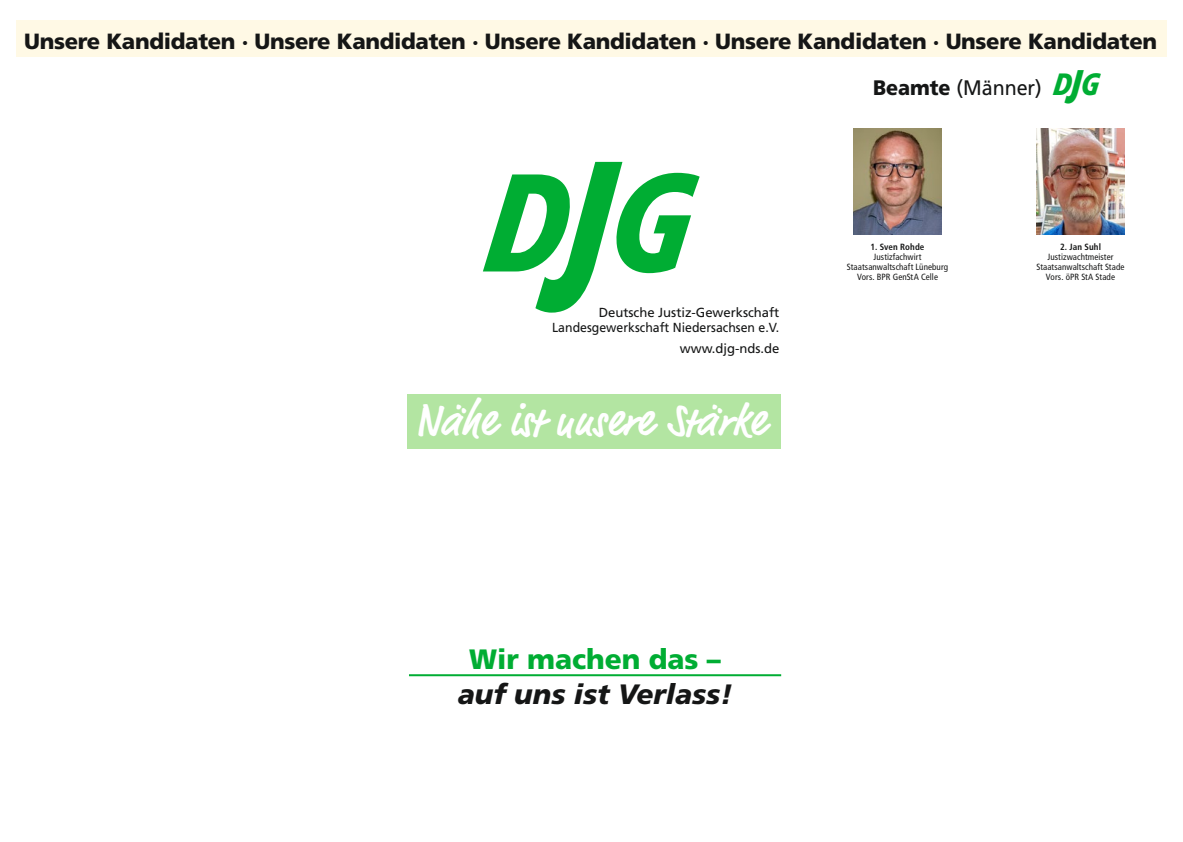
<style>
.page{position:relative;width:1183px;height:842px;background:#fff}
.page>*{position:absolute;margin:0;border:0;box-sizing:border-box;transform-origin:0 0}
.t1{font:139px "Frutiger LT Pro Extra Blk Cn Ita";color:#00ad33;scale:.85 1}
.t2{font:700 45px "Script One";letter-spacing:-.025em;color:#fff}
.t3{font:italic 900 28px "Frutiger LT";letter-spacing:-.005em;color:#151616}
.t4{font:900 28px "Frutiger LT";letter-spacing:-.005em;color:#00ad33}
.t5{font:900 22px "Frutiger LT";letter-spacing:-.015em;color:#151616}
.t6{font:21px "Frutiger LT";letter-spacing:-.005em;color:#151616;scale:.94 1}
.t7{font:13.1px/15.7px "Frutiger LT";letter-spacing:-.005em;color:#151616;text-align:right}
.t8{font:condensed 9px/10px "Frutiger";letter-spacing:.01em;color:#151616;text-align:center}
.t9{font:700 condensed 9px "Frutiger";letter-spacing:.01em;color:#151616}
.s1{font-size:212.3px}
.s2{font-weight:900}
.s3{font-family:"Frutiger LT Pro Extra Blk Cn Ita";font-size:30.8px;color:#00ad33}
.s4{font-family:"Frutiger LT Pro Extra Blk Cn Ita";font-size:47.1px;color:#00ad33}
</style>
<div class="page">
<div style="left:16px;top:20px;width:1150px;height:37px;background:#fff9e5"></div>
<img style="left:853px;top:129px;width:88px;height:105px">
<img style="left:1036px;top:129px;width:88px;height:105px">
<hr style="left:409px;top:674px;width:372px;height:2px;background:#00ad33">
<div style="left:407px;top:394px;width:374px;height:54px;background:#b3e5a2"></div>
<h3 class="t5" style="left:24px;top:28px;width:1134px">Unsere Kandidaten · Unsere Kandidaten · Unsere Kandidaten · Unsere Kandidaten · Unsere Kandidaten</h3>
<h1 class="t1" style="left:484px;top:138px;width:267px">D<span class="s1">J</span> G</h1>
<h3 class="t7" style="left:552px;top:304px;width:229px">Deutsche Justiz-Gewerkschaft<br>Landesgewerkschaft Niedersachsen e.V.</h3>
<h3 class="t7" style="left:679px;top:341px;width:101px">www.djg-nds.de</h3>
<h2 class="t2" style="left:418px;top:393px;width:353px">Nähe ist unsere Stärke</h2>
<h3 class="t6" style="left:872px;top:76px;width:246px"><span class="s2">Beamte</span> (Männer) <span class="s3">D</span><span class="s4">J</span><span class="s3">G</span></h3>
<p class="t9" style="left:870px;top:241px;width:55px">1. Sven Rohde</p>
<p class="t8" style="left:846px;top:252px;width:103px">Justizfachwirt<br>Staatsanwaltschaft Lüneburg<br>Vors. BPR GenStA Celle</p>
<p class="t9" style="left:1059px;top:241px;width:42px">2. Jan Suhl</p>
<p class="t8" style="left:1036px;top:252px;width:89px">Justizwachtmeister<br>Staatsanwaltschaft Stade<br>Vors. öPR StA Stade</p>
<h3 class="t4" style="left:469px;top:642px;width:253px">Wir machen das –</h3>
<h3 class="t3" style="left:457px;top:677px;width:276px">auf uns ist Verlass!</h3>
</div>
